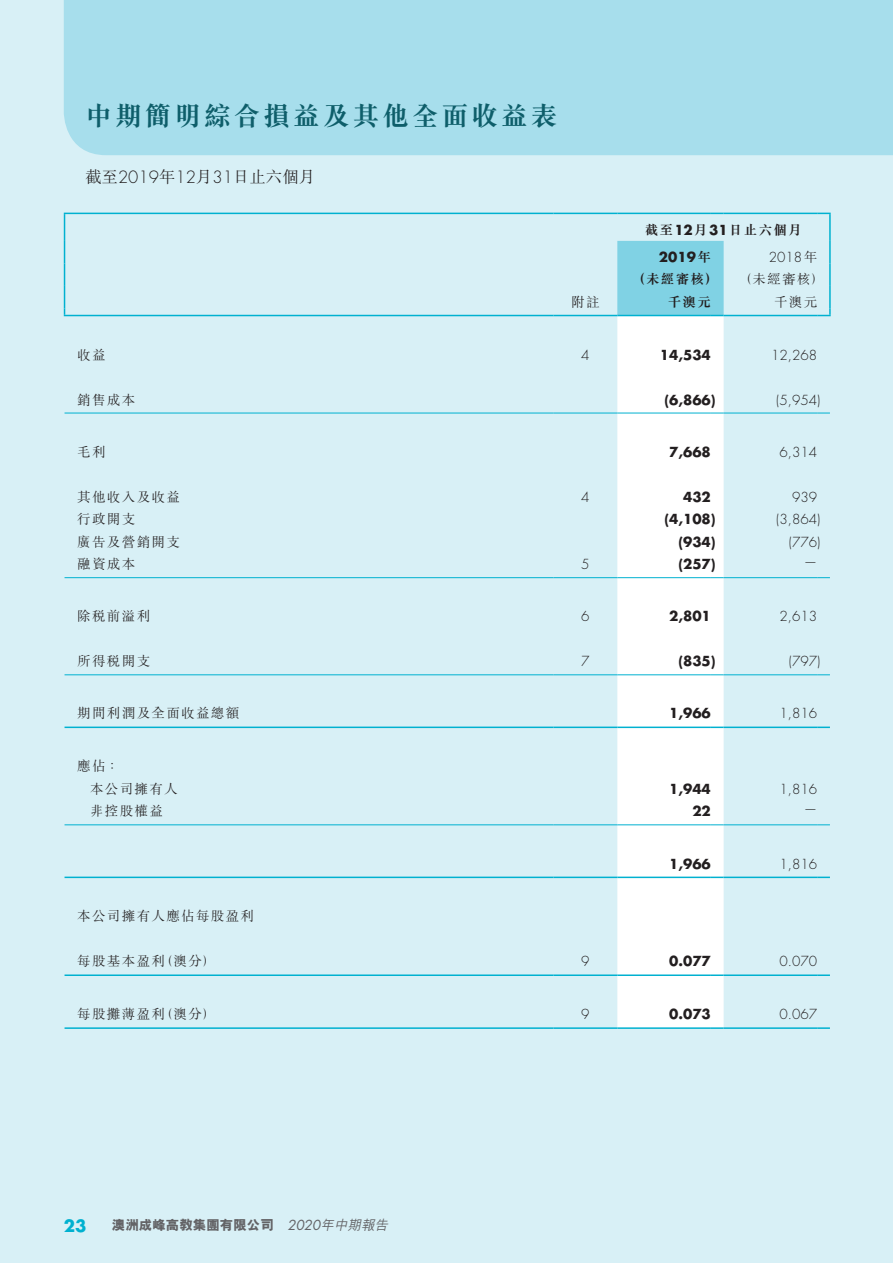
<style>
.page{position:relative;width:893px;height:1263px;background:#d8f0f6}
.page>*{position:absolute;margin:0;border:0;box-sizing:border-box;transform-origin:0 0}
.t1{font:700 27px "M Sung HK";letter-spacing:.1em;color:#0e5e6a}
.t2{font:300 16.5px "M Sung HK";color:#231f20}
.t3{font:700 16.5px "Futura Std";color:#00b1d0}
.t4{font:300 13.5px "M Sung HK";letter-spacing:.1em;color:#231f20}
.t5{font:300 13.5px "Futura Std";color:#231f20}
.t6{font:700 13.5px "Futura Std";color:#231f20}
.t7{font:700 13.5px "M Sung HK";letter-spacing:.1em;color:#231f20}
.t8{font:800 13.5px "M Hei HK";color:#636366}
.t9{font:italic 500 13.5px "M Hei HK";color:#636366}
.s1{font-family:"Futura Std"}
.s2{font-family:"M Sung HK"}
.s3{font-family:"Futura Std";font-weight:400}
</style>
<div class="page">
<div style="left:64px;top:0;width:829px;height:155px;background:#a7deec"></div>
<div style="left:617px;top:316px;width:107px;height:711px;background:#fff"></div>
<hr style="left:64px;top:315px;width:490px;height:1px;background:#00b1d0">
<hr style="left:554px;top:315px;width:63px;height:1px;background:#00b1d0">
<div style="left:617px;top:241px;width:107px;height:75px;background:#80d2e4"></div>
<hr style="left:724px;top:315px;width:93px;height:1px;background:#00b1d0">
<hr style="left:65px;top:413px;width:489px;height:1px;background:#00b1d0">
<hr style="left:554px;top:413px;width:63px;height:1px;background:#00b1d0">
<hr style="left:617px;top:413px;width:94px;height:1px;background:#00b1d0">
<svg style="left:711px;top:413px;width:13px;height:1px"></svg>
<hr style="left:724px;top:413px;width:93px;height:1px;background:#00b1d0">
<svg style="left:817px;top:413px;width:13px;height:1px"></svg>
<hr style="left:65px;top:577px;width:489px;height:1px;background:#00b1d0">
<hr style="left:554px;top:577px;width:63px;height:1px;background:#00b1d0">
<hr style="left:617px;top:577px;width:94px;height:1px;background:#00b1d0">
<svg style="left:711px;top:577px;width:13px;height:1px"></svg>
<hr style="left:724px;top:577px;width:93px;height:1px;background:#00b1d0">
<svg style="left:817px;top:577px;width:13px;height:1px"></svg>
<hr style="left:65px;top:674px;width:489px;height:1px;background:#00b1d0">
<hr style="left:554px;top:674px;width:63px;height:1px;background:#00b1d0">
<hr style="left:617px;top:674px;width:94px;height:1px;background:#00b1d0">
<svg style="left:711px;top:674px;width:13px;height:1px"></svg>
<hr style="left:724px;top:674px;width:93px;height:1px;background:#00b1d0">
<svg style="left:817px;top:674px;width:13px;height:1px"></svg>
<hr style="left:65px;top:726px;width:489px;height:2px;background:#00b1d0">
<hr style="left:554px;top:726px;width:63px;height:2px;background:#00b1d0">
<hr style="left:617px;top:726px;width:94px;height:2px;background:#00b1d0">
<svg style="left:711px;top:726px;width:13px;height:2px"></svg>
<hr style="left:724px;top:726px;width:93px;height:2px;background:#00b1d0">
<svg style="left:817px;top:726px;width:13px;height:2px"></svg>
<hr style="left:65px;top:824px;width:489px;height:1px;background:#00b1d0">
<hr style="left:554px;top:824px;width:63px;height:1px;background:#00b1d0">
<hr style="left:617px;top:824px;width:94px;height:1px;background:#00b1d0">
<svg style="left:711px;top:824px;width:13px;height:1px"></svg>
<hr style="left:724px;top:824px;width:93px;height:1px;background:#00b1d0">
<svg style="left:817px;top:824px;width:13px;height:1px"></svg>
<hr style="left:65px;top:876px;width:489px;height:2px;background:#00b1d0">
<hr style="left:554px;top:876px;width:63px;height:2px;background:#00b1d0">
<hr style="left:617px;top:876px;width:94px;height:2px;background:#00b1d0">
<svg style="left:711px;top:876px;width:13px;height:2px"></svg>
<hr style="left:724px;top:876px;width:93px;height:2px;background:#00b1d0">
<svg style="left:817px;top:876px;width:13px;height:2px"></svg>
<hr style="left:65px;top:974px;width:489px;height:2px;background:#00b1d0">
<hr style="left:554px;top:974px;width:63px;height:2px;background:#00b1d0">
<hr style="left:617px;top:974px;width:94px;height:2px;background:#00b1d0">
<svg style="left:711px;top:974px;width:13px;height:2px"></svg>
<hr style="left:724px;top:974px;width:93px;height:2px;background:#00b1d0">
<svg style="left:817px;top:974px;width:13px;height:2px"></svg>
<hr style="left:65px;top:1027px;width:489px;height:2px;background:#00b1d0">
<hr style="left:554px;top:1027px;width:63px;height:2px;background:#00b1d0">
<hr style="left:617px;top:1027px;width:94px;height:2px;background:#00b1d0">
<svg style="left:711px;top:1027px;width:13px;height:2px"></svg>
<hr style="left:724px;top:1027px;width:93px;height:2px;background:#00b1d0">
<svg style="left:817px;top:1027px;width:13px;height:2px"></svg>
<hr style="left:64px;top:213px;width:490px;height:1px;background:#00b1d0">
<hr style="left:554px;top:213px;width:63px;height:1px;background:#00b1d0">
<hr style="left:617px;top:213px;width:94px;height:1px;background:#00b1d0">
<svg style="left:711px;top:213px;width:13px;height:1px"></svg>
<hr style="left:724px;top:213px;width:93px;height:1px;background:#00b1d0">
<svg style="left:817px;top:213px;width:14px;height:1px"></svg>
<svg style="left:64px;top:214px;width:1px;height:101px"></svg>
<hr style="left:829px;top:214px;width:2px;height:27px;background:#00b1d0">
<hr style="left:829px;top:241px;width:2px;height:22px;background:#00b1d0">
<hr style="left:829px;top:263px;width:2px;height:23px;background:#00b1d0">
<hr style="left:829px;top:286px;width:2px;height:22px;background:#00b1d0">
<svg style="left:817px;top:308px;width:14px;height:8px"></svg>
<h1 class="t1" style="left:85px;top:103px;width:474px">中期簡明綜合損益及其他全面收益表</h1>
<p class="t2" style="left:85px;top:165px;width:232px">截至<span class="s1">2019</span>年<span class="s1">12</span>月<span class="s1">31</span>日止六個月</p>
<p class="t7" style="left:645px;top:223px;width:159px">截至<span class="s1">12</span>月<span class="s1">31</span>日止六個月</p>
<p class="t5" style="left:769px;top:249px;width:50px">2018<span class="s2">年</span></p>
<p class="t6" style="left:659px;top:248px;width:53px">2019<span class="s2">年</span></p>
<p class="t7" style="left:633px;top:272px;width:87px">（未經審核）</p>
<p class="t4" style="left:739px;top:270px;width:87px">（未經審核(</p>
<p class="t4" style="left:571px;top:292px;width:30px">附註</p>
<p class="t7" style="left:668px;top:295px;width:45px">千澳元</p>
<p class="t4" style="left:774px;top:292px;width:45px">千澳元</p>
<p class="t4" style="left:77px;top:345px;width:30px">收益</p>
<p class="t5" style="left:581px;top:346px;width:10px">4</p>
<p class="t6" style="left:660px;top:345px;width:52px">14,534</p>
<p class="t5" style="left:771px;top:346px;width:48px">12,268</p>
<p class="t4" style="left:77px;top:390px;width:60px">銷售成本</p>
<p class="t6" style="left:664px;top:390px;width:53px">)6,866(</p>
<p class="t5" style="left:776px;top:391px;width:46px">)5,954(</p>
<p class="t4" style="left:77px;top:442px;width:30px">毛利</p>
<p class="t6" style="left:669px;top:443px;width:43px">7,668</p>
<p class="t5" style="left:779px;top:444px;width:39px">6,314</p>
<p class="t4" style="left:77px;top:487px;width:104px">其他收入及收益</p>
<p class="t5" style="left:581px;top:489px;width:10px">4</p>
<p class="t6" style="left:683px;top:488px;width:29px">432</p>
<p class="t5" style="left:792px;top:489px;width:27px">939</p>
<p class="t4" style="left:77px;top:510px;width:60px">行政開支</p>
<p class="t6" style="left:664px;top:510px;width:53px">)4,108(</p>
<p class="t5" style="left:776px;top:511px;width:46px">)3,864(</p>
<p class="t4" style="left:77px;top:532px;width:104px">廣告及營銷開支</p>
<p class="t6" style="left:678px;top:533px;width:39px">)934(</p>
<p class="t5" style="left:789px;top:534px;width:33px">)776(</p>
<p class="t4" style="left:77px;top:555px;width:60px">融資成本</p>
<p class="t5" style="left:581px;top:556px;width:10px">5</p>
<p class="t6" style="left:678px;top:555px;width:39px">)257(</p>
<p class="t5" style="left:804px;top:554px;width:15px">—</p>
<p class="t4" style="left:77px;top:607px;width:74px">除稅前溢利</p>
<p class="t5" style="left:581px;top:608px;width:10px">6</p>
<p class="t6" style="left:669px;top:607px;width:43px">2,801</p>
<p class="t5" style="left:779px;top:608px;width:39px">2,613</p>
<p class="t4" style="left:77px;top:652px;width:74px">所得稅開支</p>
<p class="t5" style="left:581px;top:653px;width:10px">7</p>
<p class="t6" style="left:678px;top:652px;width:39px">)835(</p>
<p class="t5" style="left:789px;top:653px;width:33px">)797(</p>
<p class="t4" style="left:77px;top:704px;width:163px">期間利潤及全面收益總額</p>
<p class="t4" style="left:77px;top:757px;width:43px">應佔：</p>
<p class="t6" style="left:669px;top:704px;width:43px">1,966</p>
<p class="t5" style="left:779px;top:705px;width:39px">1,816</p>
<p class="t4" style="left:90px;top:779px;width:89px">本公司擁有人</p>
<p class="t6" style="left:669px;top:780px;width:43px">1,944</p>
<p class="t5" style="left:779px;top:781px;width:39px">1,816</p>
<p class="t4" style="left:90px;top:802px;width:74px">非控股權益</p>
<p class="t6" style="left:692px;top:802px;width:20px">22</p>
<p class="t5" style="left:804px;top:801px;width:15px">—</p>
<p class="t6" style="left:669px;top:854px;width:43px">1,966</p>
<p class="t5" style="left:779px;top:855px;width:39px">1,816</p>
<p class="t4" style="left:77px;top:907px;width:178px">本公司擁有人應佔每股盈利</p>
<p class="t4" style="left:160px;top:952px;width:57px">（澳分(</p>
<p class="t4" style="left:77px;top:952px;width:89px">每股基本盈利</p>
<p class="t5" style="left:581px;top:953px;width:10px">9</p>
<p class="t6" style="left:669px;top:952px;width:43px">0.077</p>
<p class="t5" style="left:779px;top:953px;width:39px">0.070</p>
<p class="t4" style="left:160px;top:1005px;width:57px">（澳分(</p>
<p class="t4" style="left:77px;top:1005px;width:89px">每股攤薄盈利</p>
<p class="t5" style="left:581px;top:1006px;width:10px">9</p>
<p class="t6" style="left:669px;top:1005px;width:43px">0.073</p>
<p class="t5" style="left:779px;top:1006px;width:39px">0.067</p>
<p class="t3" style="left:64px;top:1214px;width:24px">23</p>
<p class="t8" style="left:112px;top:1218px;width:164px">澳洲成峰高教集團有限公司</p>
<p class="t9" style="left:287px;top:1215px;width:106px"><span class="s3">2020</span> 年中期報告</p>
</div>
